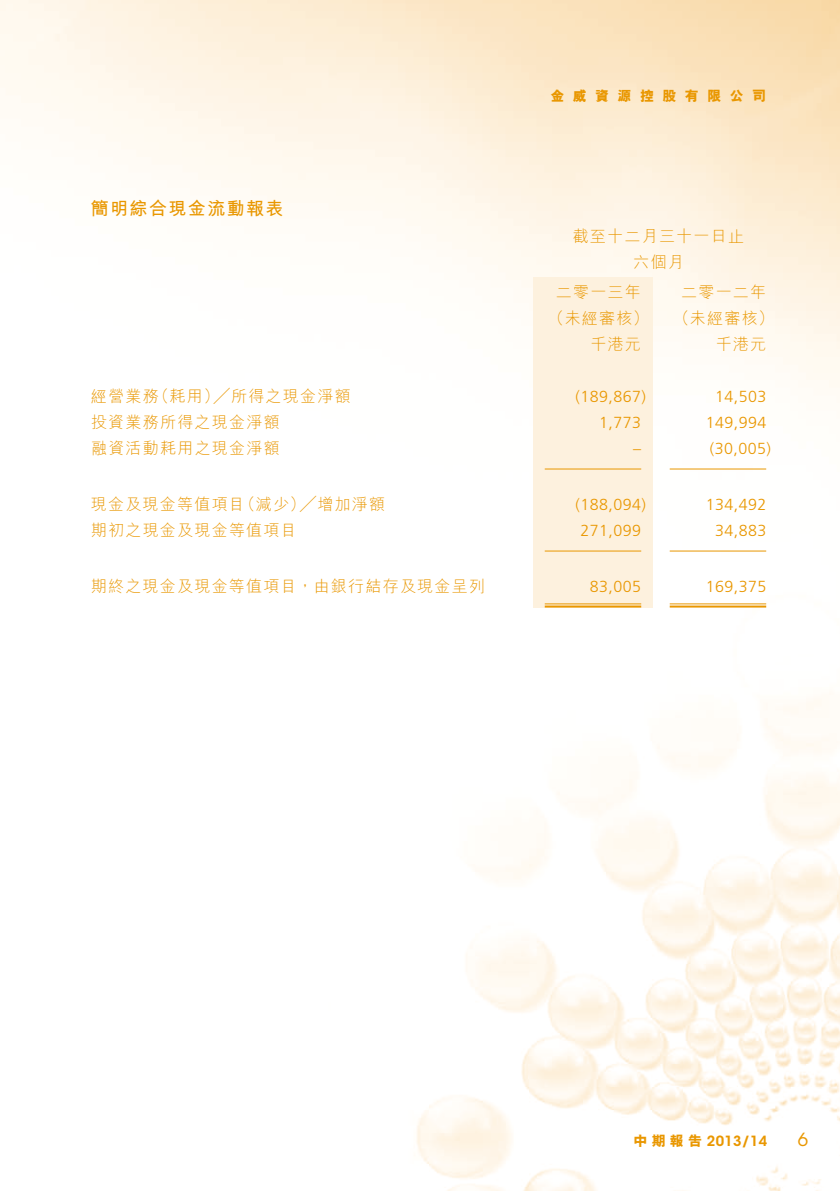
<style>
.page{position:relative;width:840px;height:1191px;background:#fff}
.page>*{position:absolute;margin:0;border:0;box-sizing:border-box;transform-origin:0 0}
.t1{font:700 18px "M Hei HK";letter-spacing:.08em;color:#e99700}
.t2{font:18px "ITC Avant Garde Std";color:#e99700}
.t3{font:300 16px/26px "M Hei HK";letter-spacing:.08em;color:#e99700;text-align:center}
.t4{font:300 16px "Frutiger LT Std";letter-spacing:.03em;color:#e99700}
.t5{font:600 14px "ITC Avant Garde Std";letter-spacing:.02em;color:#e99700}
.t6{font:800 14px "M Hei HK";letter-spacing:.6em;color:#e99700}
.s1{font-family:"M Hei HK";font-weight:800}
</style>
<div class="page">
<img style="left:0;top:0;width:839px;height:1191px">
<div style="left:533px;top:277px;width:119px;height:330px;background:#fdf1de"></div>
<hr style="left:544px;top:468px;width:97px;height:1px;background:#e99700">
<hr style="left:669px;top:468px;width:96px;height:1px;background:#e99700">
<hr style="left:544px;top:550px;width:97px;height:1px;background:#e99700">
<hr style="left:669px;top:550px;width:96px;height:1px;background:#e99700">
<hr style="left:544px;top:603px;width:97px;height:1px;background:#e99700">
<hr style="left:544px;top:605px;width:97px;height:2px;background:#e99700">
<hr style="left:669px;top:603px;width:96px;height:1px;background:#e99700">
<hr style="left:669px;top:605px;width:96px;height:2px;background:#e99700">
<p class="t6" style="left:550px;top:86px;width:217px">金威資源控股有限公司</p>
<p class="t1" style="left:91px;top:195px;width:194px">簡明綜合現金流動報表</p>
<p class="t3" style="left:572px;top:222px;width:173px">截至十二月三十一日止六個月</p>
<p class="t3" style="left:680px;top:278px;width:86px">二零一二年</p>
<p class="t3" style="left:555px;top:278px;width:86px">二零一三年</p>
<p class="t3" style="left:548px;top:304px;width:102px">（未經審核）</p>
<p class="t3" style="left:673px;top:304px;width:102px">（未經審核(</p>
<p class="t3" style="left:590px;top:330px;width:52px">千港元</p>
<p class="t3" style="left:715px;top:330px;width:52px">千港元</p>
<p class="t3" style="left:153px;top:382px;width:199px">（耗用）╱所得之現金淨額</p>
<p class="t3" style="left:91px;top:382px;width:69px">經營業務</p>
<p class="t4" style="left:575px;top:387px;width:72px">)189,867(</p>
<p class="t4" style="left:714px;top:387px;width:53px">14,503</p>
<p class="t3" style="left:91px;top:408px;width:190px">投資業務所得之現金淨額</p>
<p class="t4" style="left:599px;top:413px;width:43px">1,773</p>
<p class="t4" style="left:705px;top:413px;width:62px">149,994</p>
<p class="t3" style="left:91px;top:434px;width:190px">融資活動耗用之現金淨額</p>
<p class="t4" style="left:632px;top:439px;width:9px">–</p>
<p class="t4" style="left:709px;top:439px;width:62px">)30,005(</p>
<p class="t3" style="left:91px;top:490px;width:155px">現金及現金等值項目</p>
<p class="t3" style="left:239px;top:490px;width:147px">（減少）╱增加淨額</p>
<p class="t4" style="left:575px;top:495px;width:72px">)188,094(</p>
<p class="t4" style="left:705px;top:495px;width:62px">134,492</p>
<p class="t3" style="left:91px;top:516px;width:207px">期初之現金及現金等值項目</p>
<p class="t4" style="left:580px;top:521px;width:62px">271,099</p>
<p class="t4" style="left:714px;top:521px;width:53px">34,883</p>
<p class="t3" style="left:91px;top:572px;width:395px">期終之現金及現金等值項目，由銀行結存及現金呈列</p>
<p class="t4" style="left:589px;top:577px;width:53px">83,005</p>
<p class="t4" style="left:705px;top:577px;width:62px">169,375</p>
<p class="t5" style="left:633px;top:1131px;width:135px"><span class="s1">中期報告</span> 2013/14</p>
<p class="t2" style="left:797px;top:1129px;width:12px">6</p>
</div>
